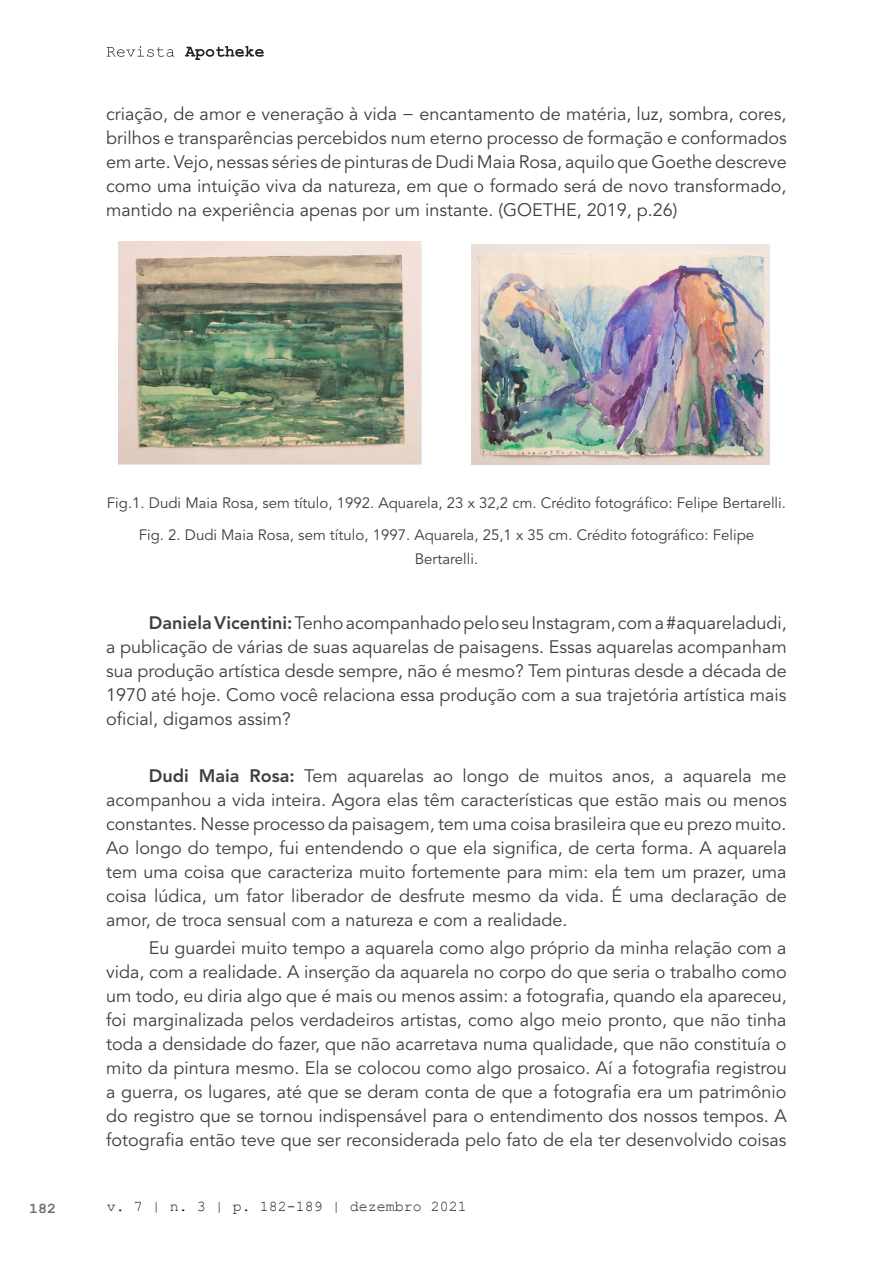
<style>
.page{position:relative;width:893px;height:1263px;background:#fff}
.page>*{position:absolute;margin:0;border:0;box-sizing:border-box;transform-origin:0 0}
.Corpo_Texto{font:18px/24px "Avenir LT Std";color:#3e3e3f;text-align:justify}
.Legenda_Foto{font:15px/24px "Avenir LT Std";color:#3e3e3f;text-align:center}
.t1{font:15px "Courier New";color:#231f20}
.t2{font:700 15px "Courier New";color:#6b6b6e}
.s1{font-weight:800}
</style>
<div class="page">
<svg style="left:107px;top:46px;width:67px;height:11px"></svg>
<svg style="left:185px;top:46px;width:79px;height:14px"></svg>
<img style="left:119px;top:241px;width:303px;height:224px">
<img style="left:472px;top:244px;width:298px;height:221px">
<p class="Corpo_Texto" style="left:106px;top:102px;width:682px">criação, de amor e veneração à vida − encantamento de matéria, luz, sombra, cores, brilhos e transparências percebidos num eterno processo de formação e conformados em arte. Vejo, nessas séries de pinturas de Dudi Maia Rosa, aquilo que Goethe descreve como uma intuição viva da natureza, em que o formado será de novo transformado, mantido na experiência apenas por um instante. (GOETHE, 2019, p.26)</p>
<p class="Legenda_Foto" style="left:107px;top:491px;width:680px">Fig.1. Dudi Maia Rosa, sem título, 1992. Aquarela, 23 x 32,2 cm. Crédito fotográfico: Felipe Bertarelli.</p>
<p class="Legenda_Foto" style="left:139px;top:524px;width:617px">Fig. 2. Dudi Maia Rosa, sem título, 1997. Aquarela, 25,1 x 35 cm. Crédito fotográfico: Felipe<br>Bertarelli.</p>
<p class="Corpo_Texto" style="left:106px;top:612px;width:682px;text-indent:43px"><span class="s1">Daniela Vicentini:</span> Tenho acompanhado pelo seu Instagram, com a #aquareladudi, a publicação de várias de suas aquarelas de paisagens. Essas aquarelas acompanham sua produção artística desde sempre, não é mesmo? Tem pinturas desde a década de 1970 até hoje. Como você relaciona essa produção com a sua trajetória artística mais oficial, digamos assim?</p>
<p class="Corpo_Texto" style="left:106px;top:764px;width:682px;text-indent:43px"><span class="s1">Dudi Maia Rosa:</span> Tem aquarelas ao longo de muitos anos, a aquarela me acompanhou a vida inteira. Agora elas têm características que estão mais ou menos constantes. Nesse processo da paisagem, tem uma coisa brasileira que eu prezo muito.<br>Ao longo do tempo, fui entendendo o que ela significa, de certa forma. A aquarela tem uma coisa que caracteriza muito fortemente para mim: ela tem um prazer, uma coisa lúdica, um fator liberador de desfrute mesmo da vida. É uma declaração de amor, de troca sensual com a natureza e com a realidade.</p>
<p class="Corpo_Texto" style="left:106px;top:936px;width:682px;text-indent:43px">Eu guardei muito tempo a aquarela como algo próprio da minha relação com a vida, com a realidade. A inserção da aquarela no corpo do que seria o trabalho como um todo, eu diria algo que é mais ou menos assim: a fotografia, quando ela apareceu, foi marginalizada pelos verdadeiros artistas, como algo meio pronto, que não tinha toda a densidade do fazer, que não acarretava numa qualidade, que não constituía o mito da pintura mesmo. Ela se colocou como algo prosaico. Aí a fotografia registrou a guerra, os lugares, até que se deram conta de que a fotografia era um patrimônio do registro que se tornou indispensável para o entendimento dos nossos tempos. A fotografia então teve que ser reconsiderada pelo fato de ela ter desenvolvido coisas</p>
<p class="t2" style="left:29px;top:1199px;width:29px">182</p>
<p class="t1" style="left:107px;top:1197px;width:362px">v. 7 | n. 3 | p. 182-189 | dezembro 2021</p>
</div>
